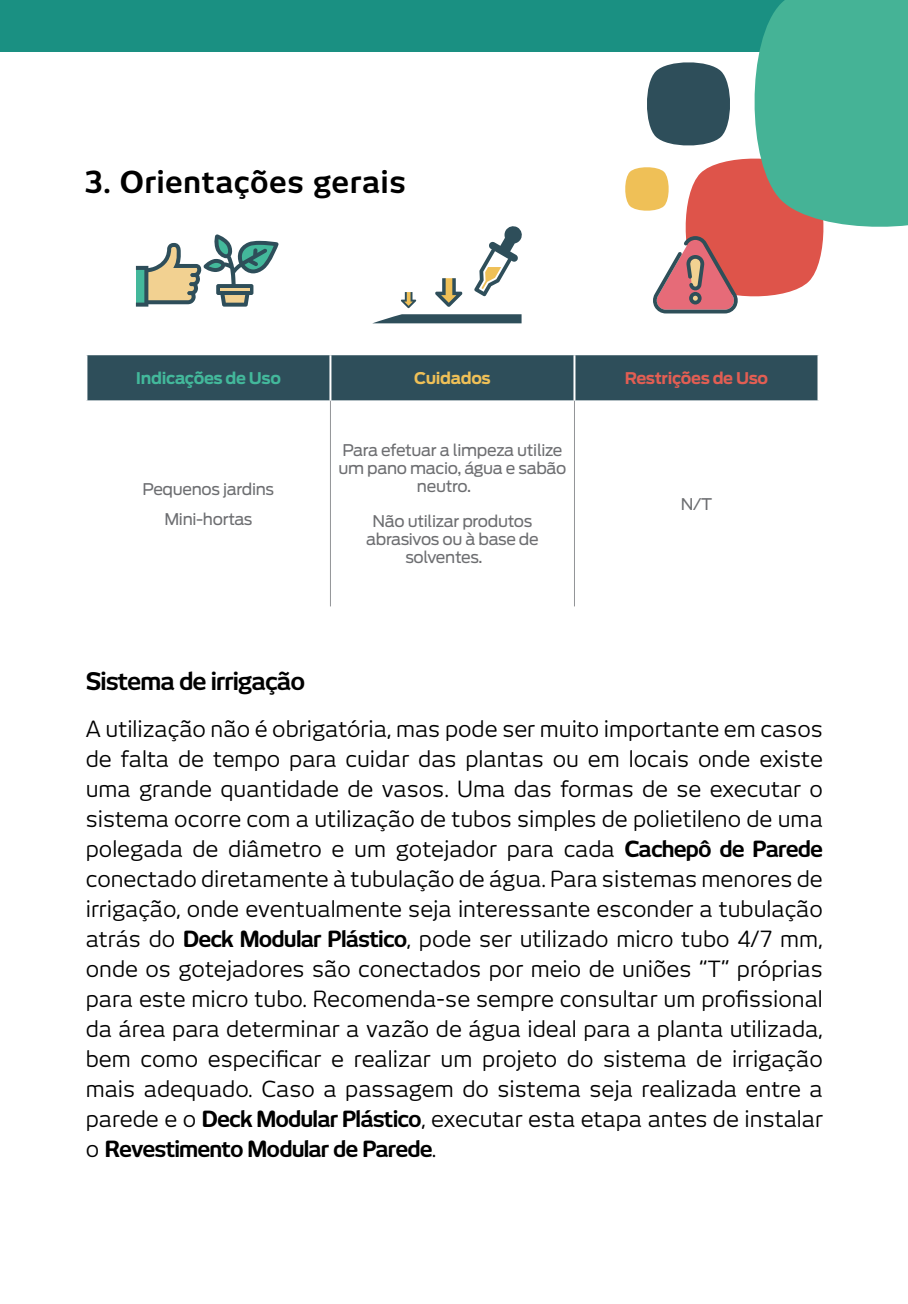
<style>
.page{position:relative;width:908px;height:1304px;background:#fff}
.page>*{position:absolute;margin:0;border:0;box-sizing:border-box;transform-origin:0 0}
.t1{font:700 30px "New June";letter-spacing:.02em;color:#000}
.t2{font:700 24px "New June";letter-spacing:-.04em;color:#000}
.t3{font:22px/30px "New June";color:#000;text-align:justify}
.t4{font:16px/30px "Antenna";letter-spacing:-.02em;color:#6d6e71;text-align:center}
.t5{font:700 16px "Antenna";letter-spacing:-.02em;color:#43b89b}
.t6{font:700 16px "Antenna";letter-spacing:-.02em;color:#e25e53}
.t7{font:700 16px "Antenna";letter-spacing:-.02em;color:#efc057}
.s1{font-weight:700}
</style>
<div class="page">
<div style="left:0;top:0;width:907px;height:51px;background:#1a9082"></div>
<div style="left:87px;top:355px;width:730px;height:46px;background:#2e4e5a"></div>
<hr style="left:330px;top:401px;width:1px;height:205px;background:#939598">
<hr style="left:573px;top:401px;width:1px;height:205px;background:#939598">
<hr style="left:329px;top:355px;width:2px;height:46px;background:#fff">
<hr style="left:573px;top:355px;width:2px;height:46px;background:#fff">
<svg style="left:373px;top:226px;width:149px;height:97px"></svg>
<svg style="left:136px;top:234px;width:142px;height:73px"></svg>
<hr style="left:220px;top:288px;width:29px;height:3px;background:#f2d191">
<svg style="left:623px;top:0;width:284px;height:313px"></svg>
<h1 class="t1" style="left:85px;top:165px;width:322px">3. Orientações gerais</h1>
<p class="t5" style="left:136px;top:369px;width:147px">Indicações de Uso</p>
<p class="t7" style="left:414px;top:369px;width:78px">Cuidados</p>
<p class="t6" style="left:624px;top:369px;width:145px">Restrições de Uso</p>
<p class="t4" style="left:143px;top:474px;width:133px">Pequenos jardins<br>Mini-hortas</p>
<p class="t4" style="left:342px;top:436px;width:222px">Para efetuar a limpeza utilize</p>
<p class="t4" style="left:338px;top:454px;width:229px">um pano macio, água e sabão</p>
<p class="t4" style="left:417px;top:472px;width:56px">neutro.</p>
<p class="t4" style="left:372px;top:507px;width:161px">Não utilizar produtos</p>
<p class="t4" style="left:366px;top:525px;width:174px">abrasivos ou à base de</p>
<p class="t4" style="left:405px;top:543px;width:79px">solventes.</p>
<p class="t4" style="left:680px;top:489px;width:33px">N/T</p>
<p class="t2" style="left:86px;top:667px;width:221px">Sistema de irrigação</p>
<p class="t3" style="left:86px;top:714px;width:738px">A utilização não é obrigatória, mas pode ser muito importante em casos de falta de tempo para cuidar das plantas ou em locais onde existe uma grande quantidade de vasos. Uma das formas de se executar o sistema ocorre com a utilização de tubos simples de polietileno de uma polegada de diâmetro e um gotejador para cada <span class="s1">Cachepô de Parede </span>conectado diretamente à tubulação de água. Para sistemas menores de irrigação, onde eventualmente seja interessante esconder a tubulação atrás do <span class="s1">Deck Modular Plástico</span>, pode ser utilizado micro tubo 4/7 mm, onde os gotejadores são conectados por meio de uniões “T” próprias para este micro tubo. Recomenda-se sempre consultar um profissional da área para determinar a vazão de água ideal para a planta utilizada, bem como especificar e realizar um projeto do sistema de irrigação mais adequado. Caso a passagem do sistema seja realizada entre a parede e o <span class="s1">Deck Modular Plástico</span>, executar esta etapa antes de instalar o <span class="s1">Revestimento Modular de Parede</span>.</p>
</div>
